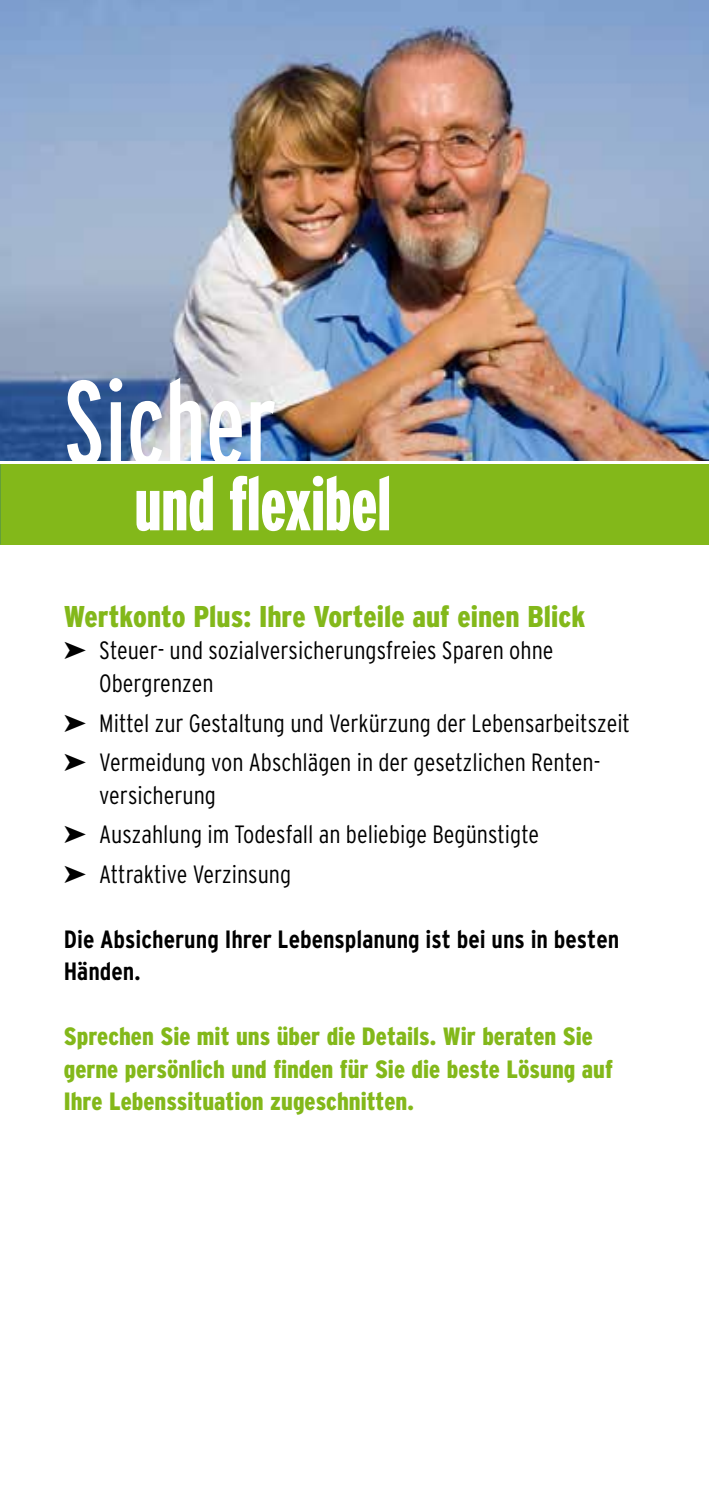
<style>
.page{position:relative;width:709px;height:1489px;background:#fff}
.page>*{position:absolute;margin:0;border:0;box-sizing:border-box;transform-origin:0 0}
.t1{font:120px "Q Interstate 2000 Comp";color:#fff}
.t2{font:900 75px "Q Interstate 2000 Comp";color:#fff}
.t3{font:900 30px "Q Interstate 2000 Cond";color:#83b81a}
.t4{font:300 25px/39.5px "Q Interstate 2000 Cond";color:#000}
.t5{font:900 25px/32.5px "Q Interstate 2000 Cond";color:#83b81a}
.t6{font:700 25px/32.5px "Q Interstate 2000 Cond";color:#000}
</style>
<div class="page">
<img style="left:1px;top:0;width:708px;height:461px">
<div style="left:0;top:464px;width:709px;height:80px;background:#83b81a"></div>
<img style="left:0;top:0;width:1px;height:461px">
<h1 class="t1" style="left:64px;top:356px;width:214px">Sicher</h1>
<h2 class="t2" style="left:135px;top:462px;width:258px">und flexibel</h2>
<p class="t3" style="left:64px;top:599px;width:523px">Wertkonto Plus: Ihre Vorteile auf einen Blick</p>
<p class="t4" style="left:99px;top:634px;width:456px;line-height:32.5px;text-indent:-35px">➤ Steuer- und sozialversicherungsfreies Sparen ohne<br>Obergrenzen</p>
<p class="t4" style="left:64px;top:702px;width:567px">➤ Mittel zur Gestaltung und Verkürzung der Lebensarbeitszeit ➤ Vermeidung von Abschlägen in der gesetzlichen Renten-</p>
<p class="t4" style="left:64px;top:774px;width:477px;text-indent:35px">versicherung<br>➤ Auszahlung im Todesfall an beliebige Begünstigte ➤ Attraktive Verzinsung</p>
<p class="t6" style="left:64px;top:922px;width:557px">Die Absicherung Ihrer Lebensplanung ist bei uns in besten<br>Händen.</p>
<p class="t5" style="left:64px;top:1020px;width:550px">Sprechen Sie mit uns über die Details. Wir beraten Sie gerne persönlich und finden für Sie die beste Lösung auf<br>Ihre Lebenssituation zugeschnitten.</p>
</div>
